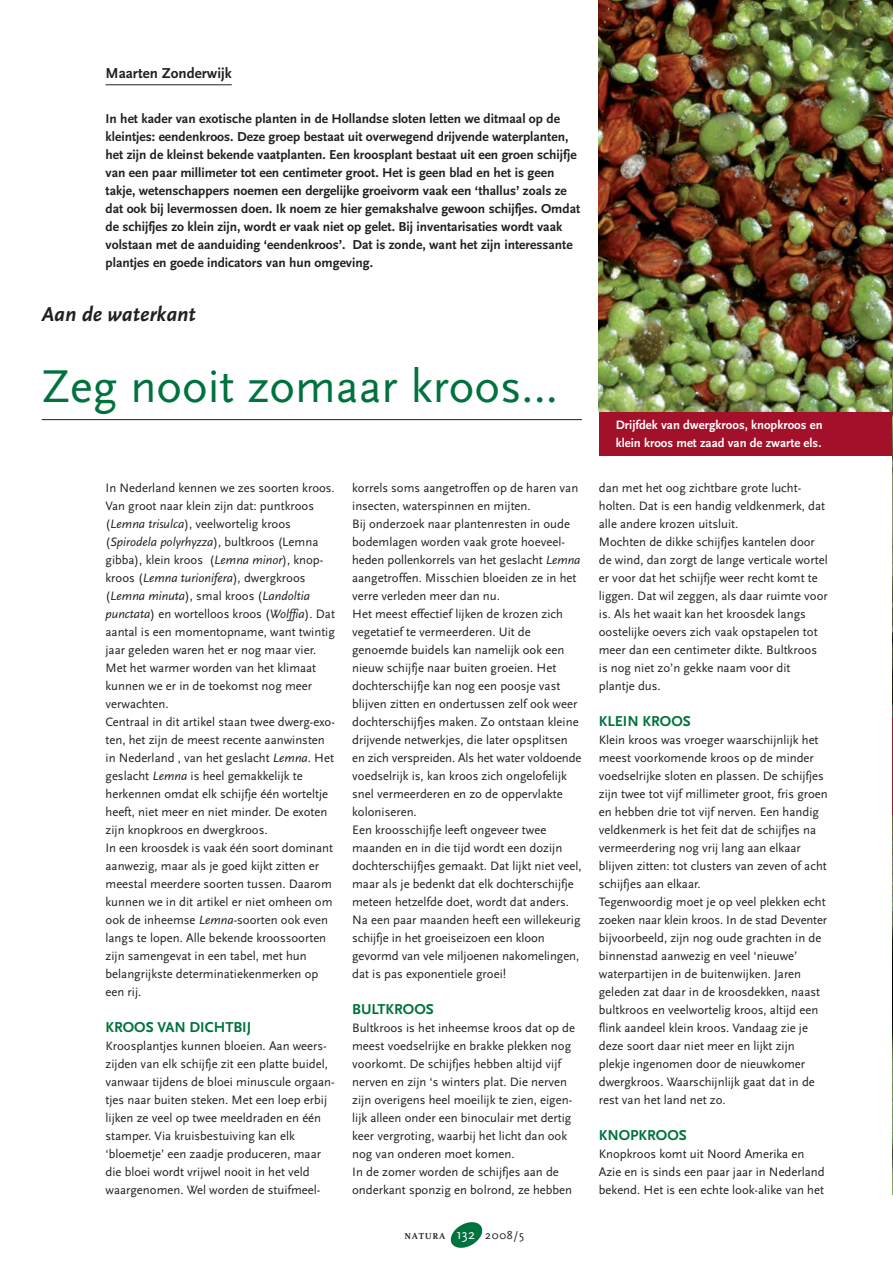
<style>
.page{position:relative;width:893px;height:1263px;background:#fff}
.page>*{position:absolute;margin:0;border:0;box-sizing:border-box;transform-origin:0 0}
.t1{font:48px "Scala Sans";color:#00723e}
.t2{font:italic 700 21px "Scala Sans";color:#231f20}
.t3{font:700 15px "Scala Sans";color:#00723e}
.t4{font:700 15px "Scala Sans";color:#231f20}
.t5{font:700 13.5px/18px "Scala Sans";color:#231f20}
.t6{font:12.75px/18px "Scala Sans";color:#231f20}
.t7{font:700 12.75px/18px "Scala Sans";color:#fff}
.t8{font:700 9px "FF Scala";letter-spacing:.08em;color:#231f20}
.s1{font-style:italic}
.s2{font-family:"Scala Sans";font-weight:400;font-size:14.25px;color:#fff}
.s3{font-family:"Scala Sans";font-weight:400;font-size:12px}
</style>
<div class="page">
<div style="left:599px;top:411px;width:293px;height:44px;background:#a21029"></div>
<svg style="left:450px;top:1222px;width:33px;height:26px"></svg>
<hr style="left:106px;top:84px;width:126px;height:1px;background:#231f20">
<hr style="left:42px;top:419px;width:540px;height:1px;background:#231f20">
<hr style="left:892px;top:718px;width:1px;height:98px;background:#a21029">
<img style="left:599px;top:0;width:293px;height:411px">
<img style="left:892px;top:358px;width:1px;height:360px">
<img style="left:892px;top:816px;width:1px;height:378px">
<p class="t4" style="left:106px;top:67px;width:128px">Maarten Zonderwijk</p>
<p class="t5" style="left:106px;top:111px;width:476px">In het kader van exotische planten in de Hollandse sloten letten we ditmaal op de kleintjes: eendenkroos. Deze groep bestaat uit overwegend drijvende waterplanten, het zijn de kleinst bekende vaatplanten. Een kroosplant bestaat uit een groen schijfje van een paar millimeter tot een centimeter groot. Het is geen blad en het is geen takje, wetenschappers noemen een dergelijke groeivorm vaak een ‘thallus’ zoals ze dat ook bij levermossen doen. Ik noem ze hier gemakshalve gewoon schijfjes. Omdat de schijfjes zo klein zijn, wordt er vaak niet op gelet. Bij inventarisaties wordt vaak volstaan met de aanduiding ‘eendenkroos’. Dat is zonde, want het zijn interessante plantjes en goede indicators van hun omgeving.</p>
<h2 class="t2" style="left:42px;top:306px;width:156px">Aan de waterkant</h2>
<h1 class="t1" style="left:42px;top:365px;width:517px">Zeg nooit zomaar kroos…</h1>
<p class="t6" style="left:106px;top:480px;width:231px">In Nederland kennen we zes soorten kroos.<br>Van groot naar klein zijn dat: puntkroos (<span class="s1">Lemna trisulca</span>), veelwortelig kroos (<span class="s1">Spirodela polyrhyzza</span>), bultkroos (Lemna gibba), klein kroos (<span class="s1">Lemna minor</span>), knop&shy;kroos (<span class="s1">Lemna turionifera</span>), dwergkroos (<span class="s1">Lemna minuta</span>), smal kroos (<span class="s1">Landoltia punctata</span>) en wortelloos kroos (<span class="s1">Wolffia</span>). Dat aantal is een momentopname, want twintig jaar geleden waren het er nog maar vier.<br>Met het warmer worden van het klimaat kunnen we er in de toekomst nog meer verwachten.<br>Centraal in dit artikel staan twee dwerg-exo&shy;ten, het zijn de meest recente aanwinsten in Nederland , van het geslacht <span class="s1">Lemna</span>. Het geslacht <span class="s1">Lemna</span> is heel gemakkelijk te herkennen omdat elk schijfje één worteltje heeft, niet meer en niet minder. De exoten zijn knopkroos en dwergkroos.<br>In een kroosdek is vaak één soort dominant aanwezig, maar als je goed kijkt zitten er meestal meerdere soorten tussen. Daarom kunnen we in dit artikel er niet omheen om ook de inheemse <span class="s1">Lemna</span>-soorten ook even langs te lopen. Alle bekende kroossoorten zijn samengevat in een tabel, met hun belangrijkste determinatiekenmerken op een rij.</p>
<p class="t3" style="left:106px;top:1021px;width:147px">KROOS VAN DICHTBIJ</p>
<p class="t6" style="left:106px;top:1038px;width:231px">Kroosplantjes kunnen bloeien. Aan weers&shy;zijden van elk schijfje zit een platte buidel, vanwaar tijdens de bloei minuscule orgaan&shy;tjes naar buiten steken. Met een loep erbij lijken ze veel op twee meeldraden en één stamper. Via kruisbestuiving kan elk ‘bloemetje’ een zaadje produceren, maar die bloei wordt vrijwel nooit in het veld waargenomen. Wel worden de stuifmeel-</p>
<p class="t6" style="left:352px;top:480px;width:231px">korrels soms aangetroffen op de haren van insecten, waterspinnen en mijten.<br>Bij onderzoek naar plantenresten in oude bodemlagen worden vaak grote hoeveel&shy;heden pollenkorrels van het geslacht <span class="s1">Lemna </span>aangetroffen. Misschien bloeiden ze in het verre verleden meer dan nu.<br>Het meest effectief lijken de krozen zich vegetatief te vermeerderen. Uit de genoemde buidels kan namelijk ook een nieuw schijfje naar buiten groeien. Het dochterschijfje kan nog een poosje vast blijven zitten en ondertussen zelf ook weer dochterschijfjes maken. Zo ontstaan kleine drijvende netwerkjes, die later opsplitsen en zich verspreiden. Als het water voldoende voedselrijk is, kan kroos zich ongelofelijk snel vermeerderen en zo de oppervlakte koloniseren.<br>Een kroosschijfje leeft ongeveer twee maanden en in die tijd wordt een dozijn dochterschijfjes gemaakt. Dat lijkt niet veel, maar als je bedenkt dat elk dochterschijfje meteen hetzelfde doet, wordt dat anders.<br>Na een paar maanden heeft een willekeurig schijfje in het groeiseizoen een kloon gevormd van vele miljoenen nakomelingen, dat is pas exponentiele groei!</p>
<p class="t3" style="left:352px;top:1003px;width:83px">BULTKROOS</p>
<p class="t6" style="left:352px;top:1020px;width:224px">Bultkroos is het inheemse kroos dat op de meest voedselrijke en brakke plekken nog voorkomt. De schijfjes hebben altijd vijf nerven en zijn ‘s winters plat. Die nerven zijn overigens heel moeilijk te zien, eigen&shy;lijk alleen onder een binoculair met dertig keer vergroting, waarbij het licht dan ook nog van onderen moet komen.<br>In de zomer worden de schijfjes aan de onderkant sponzig en bolrond, ze hebben</p>
<p class="t8" style="left:405px;top:1233px;width:121px">NATURA <span class="s2">132</span> <span class="s3">2008/5</span></p>
<p class="t7" style="left:616px;top:417px;width:208px">Drijfdek van dwergkroos, knopkroos en klein kroos met zaad van de zwarte els.</p>
<p class="t6" style="left:599px;top:480px;width:230px">dan met het oog zichtbare grote lucht&shy;holten. Dat is een handig veldkenmerk, dat alle andere krozen uitsluit.<br>Mochten de dikke schijfjes kantelen door de wind, dan zorgt de lange verticale wortel er voor dat het schijfje weer recht komt te liggen. Dat wil zeggen, als daar ruimte voor is. Als het waait kan het kroosdek langs oostelijke oevers zich vaak opstapelen tot meer dan een centimeter dikte. Bultkroos is nog niet zo’n gekke naam voor dit plantje dus.</p>
<p class="t3" style="left:599px;top:715px;width:93px">KLEIN KROOS</p>
<p class="t6" style="left:599px;top:732px;width:230px">Klein kroos was vroeger waarschijnlijk het meest voorkomende kroos op de minder voedselrijke sloten en plassen. De schijfjes zijn twee tot vijf millimeter groot, fris groen en hebben drie tot vijf nerven. Een handig veldkenmerk is het feit dat de schijfjes na vermeerdering nog vrij lang aan elkaar blijven zitten: tot clusters van zeven of acht schijfjes aan elkaar.<br>Tegenwoordig moet je op veel plekken echt zoeken naar klein kroos. In de stad Deventer bijvoorbeeld, zijn nog oude grachten in de binnenstad aanwezig en veel ‘nieuwe’ waterpartijen in de buitenwijken. Jaren geleden zat daar in de kroosdekken, naast bultkroos en veelwortelig kroos, altijd een flink aandeel klein kroos. Vandaag zie je deze soort daar niet meer en lijkt zijn plekje ingenomen door de nieuwkomer dwergkroos. Waarschijnlijk gaat dat in de rest van het land net zo.</p>
<p class="t3" style="left:599px;top:1129px;width:89px">KNOPKROOS</p>
<p class="t6" style="left:599px;top:1146px;width:227px">Knopkroos komt uit Noord Amerika en<br>Azie en is sinds een paar jaar in Nederland bekend. Het is een echte look-alike van het</p>
</div>
